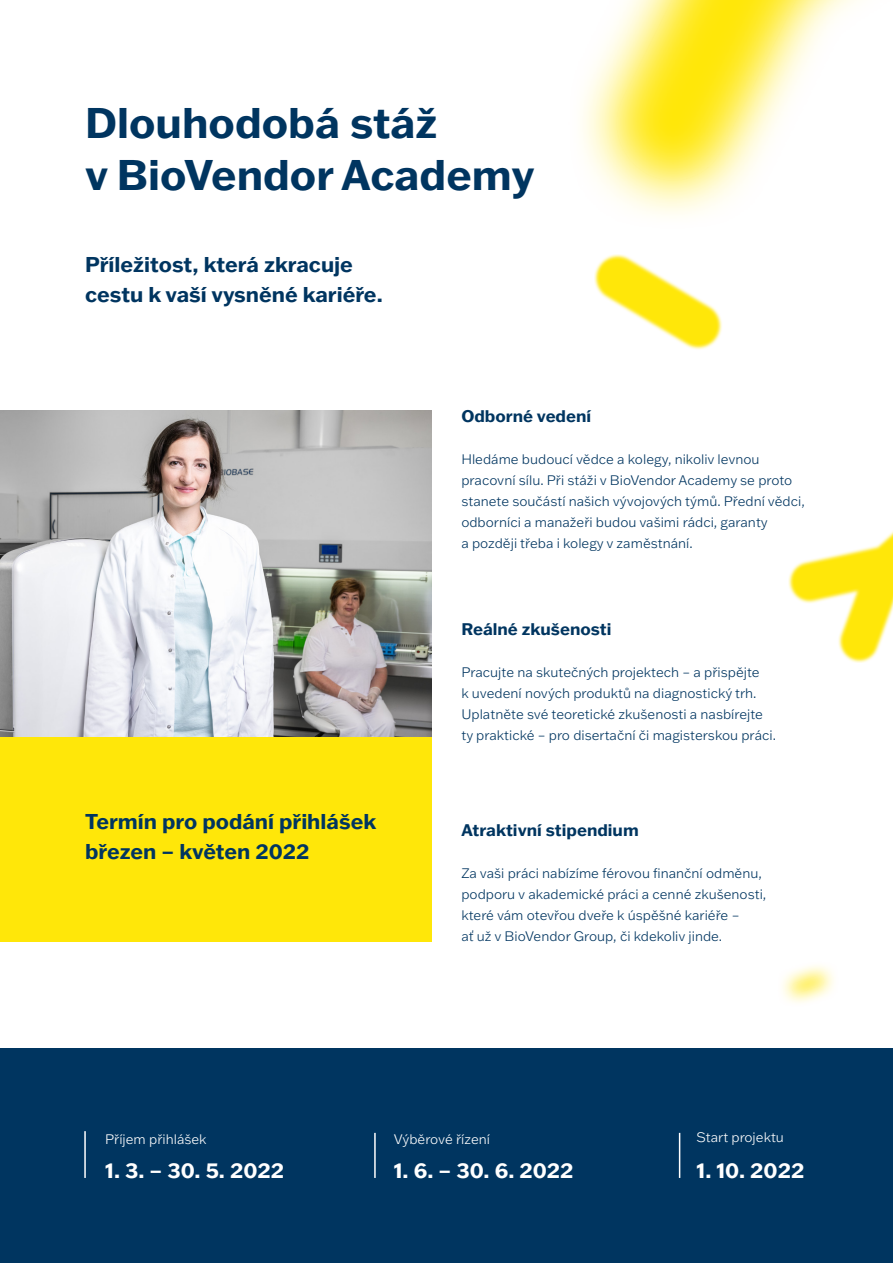
<style>
.page{position:relative;width:893px;height:1263px;background:#fff}
.page>*{position:absolute;margin:0;border:0;box-sizing:border-box;transform-origin:0 0}
.t1{font:700 42px/52.5px "Franklin Gothic ATF";color:#003560}
.t2{font:700 21px/30px "Franklin Gothic ATF";color:#003560}
.t3{font:700 21px "Franklin Gothic ATF";color:#fff}
.t4{font:700 16.5px "Franklin Gothic ATF";color:#003560}
.BioVendor_text_prapo{font:300 13.5px/21px "Franklin Gothic ATF";color:#003560}
.BioVendor_text_prapo-2{font:300 13.5px "Franklin Gothic ATF";color:#fff}
</style>
<div class="page">
<svg style="left:790px;top:531px;width:103px;height:131px"></svg>
<div style="left:0;top:1049px;width:893px;height:214px;background:#003560"></div>
<img style="left:0;top:410px;width:431px;height:328px">
<div style="left:0;top:738px;width:432px;height:204px;background:#ffe709"></div>
<hr style="left:84px;top:1131px;width:2px;height:47px;background:#fff">
<hr style="left:374px;top:1133px;width:2px;height:45px;background:#fff">
<hr style="left:679px;top:1133px;width:1px;height:45px;background:#fff">
<svg style="left:594px;top:254px;width:128px;height:95px"></svg>
<svg style="left:582px;top:44px;width:154px;height:171px"></svg>
<svg style="left:609px;top:0;width:248px;height:189px"></svg>
<svg style="left:782px;top:965px;width:52px;height:38px"></svg>
<svg style="left:791px;top:975px;width:34px;height:19px"></svg>
<h1 class="t1" style="left:85px;top:95px;width:451px">Dlouhodobá stáž<br>v BioVendor Academy</h1>
<h3 class="t2" style="left:85px;top:248px;width:299px">Příležitost, která zkracuje cestu k vaší vysněné kariéře.</h3>
<h3 class="t2" style="left:85px;top:806px;width:293px">Termín pro podání přihlášek březen – květen 2022</h3>
<h4 class="t4" style="left:461px;top:405px;width:131px">Odborné vedení</h4>
<p class="BioVendor_text_prapo" style="left:461px;top:448px;width:345px">Hledáme budoucí vědce a kolegy, nikoliv levnou pracovní sílu. Při stáži v BioVendor Academy se proto stanete součástí našich vývojových týmů. Přední vědci, odborníci a manažeři budou vašimi rádci, garanty<br>a později třeba i kolegy v zaměstnání.</p>
<h4 class="t4" style="left:461px;top:618px;width:152px">Reálné zkušenosti</h4>
<p class="BioVendor_text_prapo" style="left:461px;top:662px;width:316px">Pracujte na skutečných projektech – a přispějte<br>k uvedení nových produktů na diagnostický trh.<br>Uplatněte své teoretické zkušenosti a nasbírejte ty praktické – pro disertační či magisterskou práci.</p>
<h4 class="t4" style="left:461px;top:819px;width:179px">Atraktivní stipendium</h4>
<p class="BioVendor_text_prapo" style="left:461px;top:862px;width:306px">Za vaši práci nabízíme férovou finanční odměnu, podporu v akademické práci a cenné zkušenosti, které vám otevřou dveře k úspěšné kariéře –<br>ať už v BioVendor Group, či kdekoliv jinde.</p>
<p class="BioVendor_text_prapo-2" style="left:394px;top:1130px;width:98px">Výběrové řízení</p>
<p class="BioVendor_text_prapo-2" style="left:696px;top:1128px;width:89px">Start projektu</p>
<p class="BioVendor_text_prapo-2" style="left:105px;top:1130px;width:103px">Příjem přihlášek</p>
<h3 class="t3" style="left:105px;top:1156px;width:180px">1. 3. – 30. 5. 2022</h3>
<h3 class="t3" style="left:394px;top:1156px;width:181px">1. 6. – 30. 6. 2022</h3>
<h3 class="t3" style="left:696px;top:1156px;width:109px">1. 10. 2022</h3>
</div>
